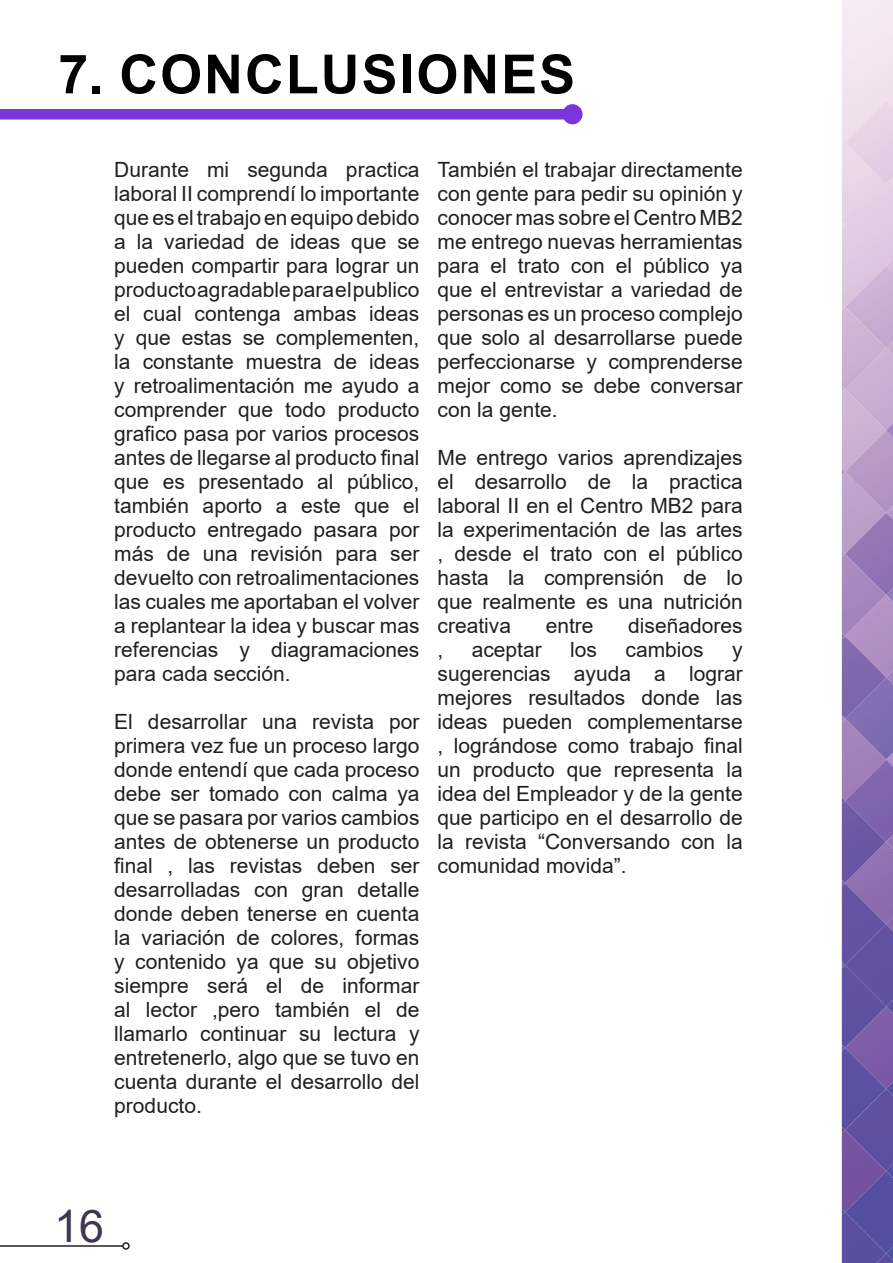
<style>
.page{position:relative;width:893px;height:1263px;background:#fff}
.page>*{position:absolute;margin:0;border:0;box-sizing:border-box;transform-origin:0 0}
.Estilo_de_párrafo_1{font:700 54px "Arial";letter-spacing:.035em;color:#000}
.t1{font:45px "Arial";color:#403652}
.Estilo_de_párrafo_3{font:21px/24px "Arial";color:#231f20;text-align:justify}
</style>
<div class="page">
<svg style="left:842px;top:0;width:51px;height:258px;background:#ecdbeb"></svg>
<svg style="left:845px;top:101px;width:48px;height:82px;background:#e8d5e7"></svg>
<svg style="left:842px;top:221px;width:3px;height:7px"></svg>
<svg style="left:842px;top:258px;width:51px;height:1005px;background:#8f77b5"></svg>
<div style="left:0;top:109px;width:572px;height:11px;background:#7a36db"></div>
<div style="left:562px;top:104px;width:21px;height:20px;background:#7a36db;border-radius:50%"></div>
<hr style="left:0;top:1245px;width:123px;height:2px;background:#231f20">
<div style="left:122px;top:1242px;width:8px;height:8px;border:2px solid #231f20;border-radius:50%"></div>
<p class="Estilo_de_párrafo_1" style="left:58px;top:36px;width:518px">7. CONCLUSIONES</p>
<p class="Estilo_de_párrafo_3" style="left:114px;top:158px;width:307px">Durante mi segunda practica laboral II comprendí lo importante que es el trabajo en equipo debido a la variedad de ideas que se pueden compartir para lograr un producto agradable para el publico el cual contenga ambas ideas y que estas se complementen, la constante muestra de ideas y retroalimentación me ayudo a comprender que todo producto grafico pasa por varios procesos antes de llegarse al producto final que es presentado al público, también aporto a este que el producto entregado pasara por más de una revisión para ser devuelto con retroalimentaciones las cuales me aportaban el volver a replantear la idea y buscar mas referencias y diagramaciones para cada sección.</p>
<p class="Estilo_de_párrafo_3" style="left:114px;top:710px;width:307px">El desarrollar una revista por primera vez fue un proceso largo donde entendí que cada proceso debe ser tomado con calma ya que se pasara por varios cambios antes de obtenerse un producto final , las revistas deben ser desarrolladas con gran detalle donde deben tenerse en cuenta la variación de colores, formas y contenido ya que su objetivo siempre será el de informar al lector ,pero también el de llamarlo continuar su lectura y entretenerlo, algo que se tuvo en cuenta durante el desarrollo del producto.</p>
<p class="Estilo_de_párrafo_3" style="left:437px;top:158px;width:307px">También el trabajar directamente con gente para pedir su opinión y conocer mas sobre el Centro MB2 me entrego nuevas herramientas para el trato con el público ya que el entrevistar a variedad de personas es un proceso complejo que solo al desarrollarse puede perfeccionarse y comprenderse mejor como se debe conversar con la gente.</p>
<p class="Estilo_de_párrafo_3" style="left:437px;top:446px;width:307px">Me entrego varios aprendizajes el desarrollo de la practica laboral II en el Centro MB2 para la experimentación de las artes , desde el trato con el público hasta la comprensión de lo que realmente es una nutrición creativa</p>
<p class="Estilo_de_párrafo_3" style="left:546px;top:614px;width:49px">entre</p>
<p class="Estilo_de_párrafo_3" style="left:628px;top:614px;width:116px">diseñadores</p>
<p class="Estilo_de_párrafo_3" style="left:472px;top:638px;width:72px">aceptar</p>
<p class="Estilo_de_párrafo_3" style="left:570px;top:638px;width:28px">los</p>
<p class="Estilo_de_párrafo_3" style="left:626px;top:638px;width:80px">cambios</p>
<p class="Estilo_de_párrafo_3" style="left:437px;top:638px;width:307px;text-indent:295px">y sugerencias ayuda a lograr mejores resultados donde las ideas pueden complementarse , lográndose como trabajo final un producto que representa la idea del Empleador y de la gente que participo en el desarrollo de la revista “Conversando con la comunidad movida”.</p>
<p class="Estilo_de_párrafo_3" style="left:437px;top:638px;width:7px">,</p>
<h2 class="t1" style="left:54px;top:1195px;width:52px">16</h2>
</div>
